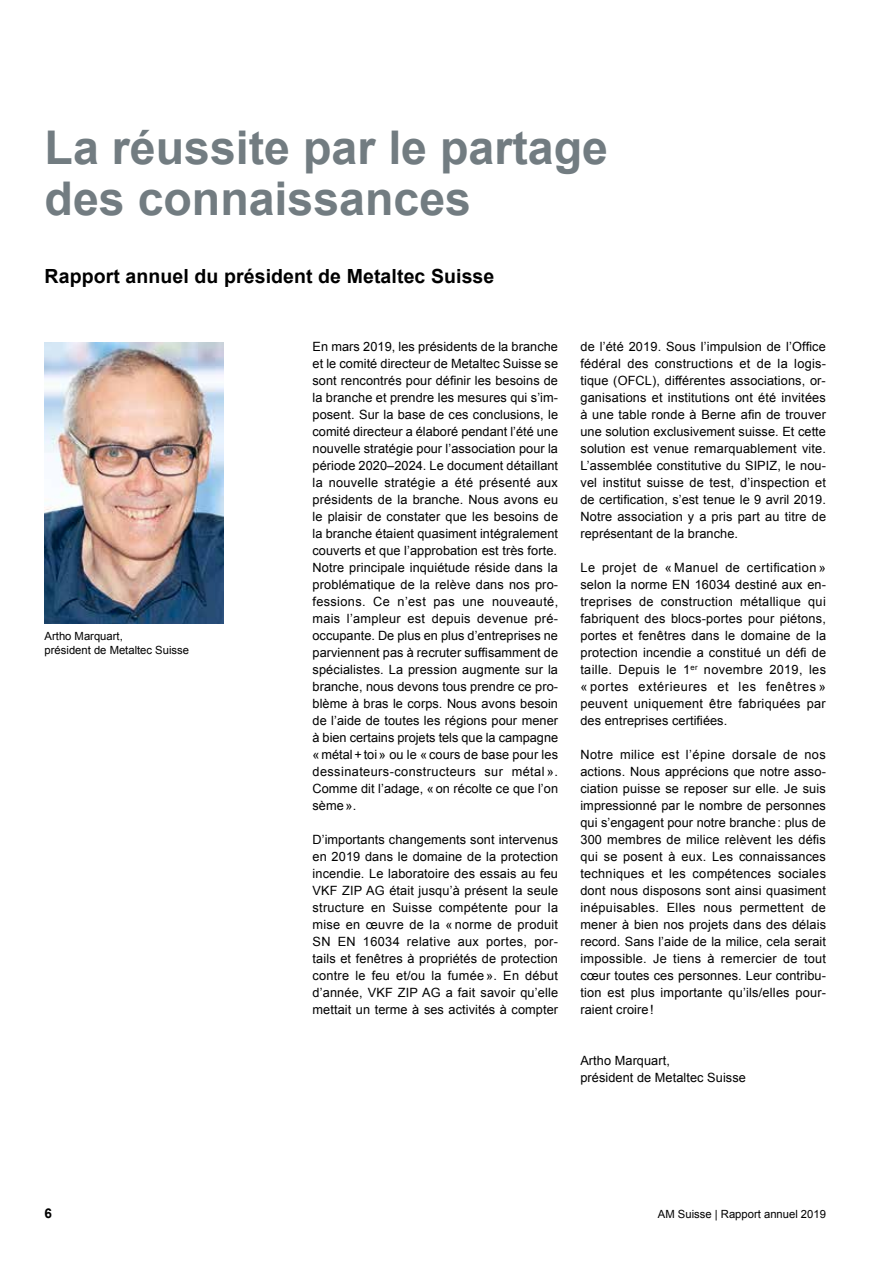
<style>
.page{position:relative;width:893px;height:1263px;background:#fff}
.page>*{position:absolute;margin:0;border:0;box-sizing:border-box;transform-origin:0 0}
.t1{font:700 46.5px/51px "Arial";color:#727c81}
.t2{font:700 19.5px "Arial";letter-spacing:.005em;color:#000}
.t3{font:700 13.5px "Arial";color:#000}
.t4{font:12.75px/17px "Arial";letter-spacing:.005em;color:#000;text-align:justify}
.t5{font:11.25px/14.2px "Arial";color:#000}
</style>
<div class="page">
<img style="left:45px;top:342px;width:178px;height:281px">
<h1 class="t1" style="left:45px;top:123px;width:565px">La réussite par le partage des connaissances</h1>
<h2 class="t2" style="left:45px;top:263px;width:451px">Rapport annuel du président de Metaltec Suisse</h2>
<p class="t5" style="left:45px;top:629px;width:146px">Artho Marquart,<br>président de Metaltec Suisse</p>
<p class="t4" style="left:313px;top:338px;width:247px">En mars 2019, les présidents de la branche et le comité directeur de Metaltec Suisse se sont rencontrés pour définir les besoins de la branche et prendre les mesures qui s’im&shy;posent. Sur la base de ces conclusions, le comité directeur a élaboré pendant l’été une nouvelle stratégie pour l’association pour la période 2020–2024. Le document détaillant la nouvelle stratégie a été présenté aux présidents de la branche. Nous avons eu le plaisir de constater que les besoins de la branche étaient quasiment intégralement couverts et que l’approbation est très forte.<br>Notre principale inquiétude réside dans la problématique de la relève dans nos pro&shy;fessions. Ce n’est pas une nouveauté, mais l’ampleur est depuis devenue pré&shy;occupante. De plus en plus d’entreprises ne parviennent pas à recruter suffisamment de spécialistes. La pression augmente sur la branche, nous devons tous prendre ce pro&shy;blème à bras le corps. Nous avons besoin de l’aide de toutes les régions pour mener à bien certains projets tels que la campagne «métal+toi» ou le «cours de base pour les dessinateurs-constructeurs sur métal ».<br>Comme dit l’adage, «on récolte ce que l’on sème».</p>
<p class="t4" style="left:313px;top:831px;width:247px">D’importants changements sont intervenus en 2019 dans le domaine de la protection incendie. Le laboratoire des essais au feu VKF ZIP AG était jusqu’à présent la seule structure en Suisse compétente pour la mise en œuvre de la « norme de produit SN EN 16034 relative aux portes, por&shy;tails et fenêtres à propriétés de protection contre le feu et/ou la fumée ». En début d’année, VKF ZIP AG a fait savoir qu’elle mettait un terme à ses activités à compter</p>
<p class="t4" style="left:580px;top:338px;width:247px">de l’été 2019. Sous l’impulsion de l’Office fédéral des constructions et de la logis&shy;tique (OFCL), différentes associations, or&shy;ganisations et institutions ont été invitées à une table ronde à Berne afin de trouver une solution exclusivement suisse. Et cette solution est venue remarquablement vite.<br>L’assemblée constitutive du SIPIZ, le nou&shy;vel institut suisse de test, d’inspection et de certification, s’est tenue le 9 avril 2019.<br>Notre association y a pris part au titre de représentant de la branche.</p>
<p class="t4" style="left:580px;top:559px;width:247px">Le projet de « Manuel de certification » selon la norme EN 16034 destiné aux en&shy;treprises de construction métallique qui fabriquent des blocs-portes pour piétons, portes et fenêtres dans le domaine de la protection incendie a constitué un défi de taille. Depuis le 1<sup>er</sup> novembre 2019, les « portes extérieures et les fenêtres » peuvent uniquement être fabriquées par des entreprises certifiées.</p>
<p class="t4" style="left:580px;top:746px;width:247px">Notre milice est l’épine dorsale de nos actions. Nous apprécions que notre asso&shy;ciation puisse se reposer sur elle. Je suis impressionné par le nombre de personnes qui s’engagent pour notre branche: plus de 300 membres de milice relèvent les défis qui se posent à eux. Les connaissances techniques et les compétences sociales dont nous disposons sont ainsi quasiment inépuisables. Elles nous permettent de mener à bien nos projets dans des délais record. Sans l’aide de la milice, cela serait impossible. Je tiens à remercier de tout cœur toutes ces personnes. Leur contribu&shy;tion est plus importante qu’ils/elles pour&shy;raient croire!</p>
<p class="t4" style="left:580px;top:1052px;width:167px">Artho Marquart,<br>président de Metaltec Suisse</p>
<p class="t3" style="left:45px;top:1204px;width:9px">6</p>
<p class="t5" style="left:658px;top:1206px;width:170px">AM Suisse | Rapport annuel 2019</p>
</div>
